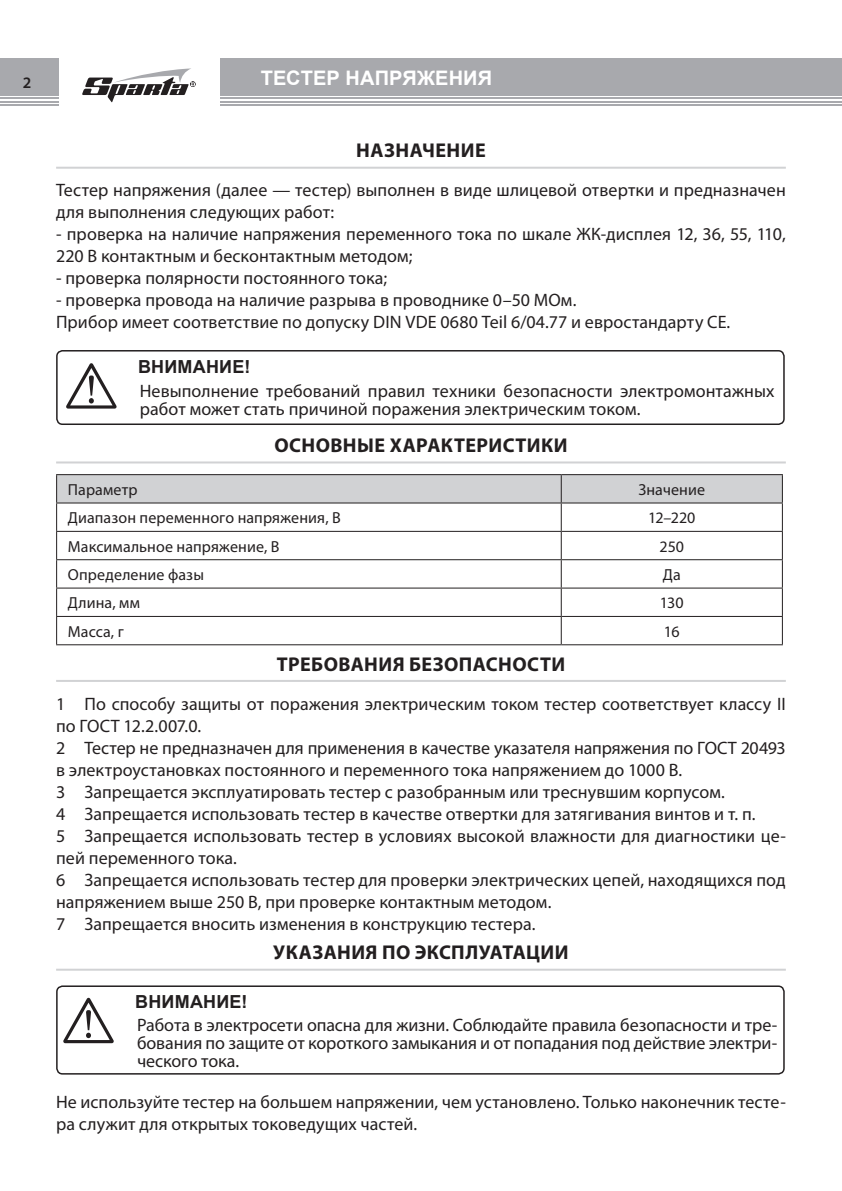
<style>
.page{position:relative;width:842px;height:1191px;background:#fff}
.page>*{position:absolute;margin:0;border:0;box-sizing:border-box;transform-origin:0 0}
.Заголовок{font:700 20px "Myriad Pro";letter-spacing:.02em;color:#231f20}
.t1{font:700 20px "Arial";letter-spacing:.005em;color:#fff}
.Текст{font:18px/22px "Myriad Pro";letter-spacing:.005em;color:#231f20}
.t2{font:16px "Myriad Pro";letter-spacing:.005em;color:#231f20}
.t3{font:600 16px "Myriad Pro";color:#231f20}
.s1{font-family:"Arial";font-weight:700}
</style>
<div class="page">
<div style="left:0;top:58px;width:58px;height:37px;background:#a8a9ad"></div>
<hr style="left:0;top:97px;width:58px;height:2px;background:#a8a9ad">
<hr style="left:0;top:104px;width:58px;height:2px;background:#a8a9ad">
<hr style="left:0;top:101px;width:58px;height:1px;background:#a8a9ad">
<div style="left:220px;top:58px;width:622px;height:37px;background:#a8a9ad"></div>
<hr style="left:220px;top:97px;width:622px;height:2px;background:#a8a9ad">
<hr style="left:220px;top:104px;width:622px;height:2px;background:#a8a9ad">
<hr style="left:220px;top:101px;width:622px;height:1px;background:#a8a9ad">
<svg style="left:82px;top:68px;width:114px;height:34px"></svg>
<hr style="left:56px;top:167px;width:730px;height:2px;background:#d1d2d4">
<hr style="left:56px;top:461px;width:730px;height:2px;background:#d1d2d4">
<hr style="left:56px;top:680px;width:730px;height:2px;background:#d1d2d4">
<hr style="left:56px;top:968px;width:730px;height:2px;background:#d1d2d4">
<svg style="left:66px;top:363px;width:51px;height:45px"></svg>
<div style="left:56px;top:350px;width:729px;height:75px;border:2px solid #231f20;border-radius:6px"></div>
<svg style="left:56px;top:474px;width:727px;height:170px"></svg>
<hr style="left:56px;top:644px;width:505px;height:1px;background:#231f20">
<hr style="left:561px;top:644px;width:222px;height:1px;background:#231f20">
<svg style="left:63px;top:997px;width:51px;height:46px"></svg>
<div style="left:56px;top:985px;width:729px;height:89px;border:2px solid #231f20;border-radius:6px"></div>
<p class="t3" style="left:23px;top:72px;width:10px">2</p>
<p class="t1" style="left:261px;top:65px;width:233px">ТЕСТЕР НАПРЯЖЕНИЯ</p>
<p class="Заголовок" style="left:356px;top:138px;width:131px">НАЗНАЧЕНИЕ</p>
<p class="Текст" style="left:56px;top:179px;width:731px">Тестер напряжения (далее — тестер) выполнен в виде шлицевой отвертки и предназначен для выполнения следующих работ:</p>
<p class="Текст" style="left:56px;top:223px;width:731px">- проверка на наличие напряжения переменного тока по шкале ЖК-дисплея 12, 36, 55, 110,<br>220 В контактным и бесконтактным методом;</p>
<p class="Текст" style="left:56px;top:267px;width:333px">- проверка полярности постоянного тока;</p>
<p class="Текст" style="left:56px;top:289px;width:522px">- проверка провода на наличие разрыва в проводнике 0–50 МОм.</p>
<p class="Текст" style="left:56px;top:311px;width:676px">Прибор имеет соответствие по допуску DIN VDE 0680 Teil 6/04.77 и евростандарту СЕ.</p>
<p class="Текст" style="left:138px;top:355px;width:638px;line-height:23.6px"><span class="s1">ВНИМАНИЕ!<br></span>Невыполнение требований правил техники безопасности электромонтажных</p>
<p class="Текст" style="left:140px;top:397px;width:502px">работ может стать причиной поражения электрическим током.</p>
<p class="Заголовок" style="left:274px;top:432px;width:295px">ОСНОВНЫЕ ХАРАКТЕРИСТИКИ</p>
<p class="t2" style="left:68px;top:479px;width:71px">Параметр</p>
<p class="t2" style="left:638px;top:479px;width:68px">Значение</p>
<p class="t2" style="left:68px;top:508px;width:274px">Диапазон переменного напряжения, В</p>
<p class="t2" style="left:648px;top:508px;width:49px">12–220</p>
<p class="t2" style="left:68px;top:536px;width:213px">Максимальное напряжение, В</p>
<p class="t2" style="left:659px;top:536px;width:26px">250</p>
<p class="t2" style="left:68px;top:564px;width:137px">Определение фазы</p>
<p class="t2" style="left:663px;top:564px;width:20px">Да</p>
<p class="t2" style="left:68px;top:593px;width:73px">Длина, мм</p>
<p class="t2" style="left:660px;top:593px;width:25px">130</p>
<p class="t2" style="left:68px;top:621px;width:57px">Масса, г</p>
<p class="t2" style="left:664px;top:621px;width:17px">16</p>
<p class="Заголовок" style="left:277px;top:651px;width:290px">ТРЕБОВАНИЯ БЕЗОПАСНОСТИ</p>
<p class="Текст" style="left:56px;top:692px;width:731px">1 По способу защиты от поражения электрическим током тестер соответствует классу II по ГОСТ 12.2.007.0.</p>
<p class="Текст" style="left:56px;top:736px;width:731px">2 Тестер не предназначен для применения в качестве указателя напряжения по ГОСТ 20493 в электроустановках постоянного и переменного тока напряжением до 1000 В.</p>
<p class="Текст" style="left:56px;top:780px;width:670px">3 Запрещается эксплуатировать тестер с разобранным или треснувшим корпусом.</p>
<p class="Текст" style="left:56px;top:802px;width:701px">4 Запрещается использовать тестер в качестве отвертки для затягивания винтов и т. п.</p>
<p class="Текст" style="left:56px;top:824px;width:731px">5 Запрещается использовать тестер в условиях высокой влажности для диагностики це&shy;пей переменного тока.</p>
<p class="Текст" style="left:56px;top:868px;width:731px">6 Запрещается использовать тестер для проверки электрических цепей, находящихся под напряжением выше 250 В, при проверке контактным методом.</p>
<p class="Текст" style="left:56px;top:912px;width:481px">7 Запрещается вносить изменения в конструкцию тестера.</p>
<p class="Заголовок" style="left:273px;top:939px;width:297px">УКАЗАНИЯ ПО ЭКСПЛУАТАЦИИ</p>
<p class="Текст" style="left:135px;top:989px;width:643px;line-height:23.6px"><span class="s1">ВНИМАНИЕ!<br></span>Работа в электросети опасна для жизни. Соблюдайте правила безопасности и тре-</p>
<p class="Текст" style="left:137px;top:1034px;width:642px;line-height:18px">бования по защите от короткого замыкания и от попадания под действие электри&shy;ческого тока.</p>
<p class="Текст" style="left:56px;top:1091px;width:731px">Не используйте тестер на большем напряжении, чем установлено. Только наконечник тесте&shy;ра служит для открытых токоведущих частей.</p>
</div>
